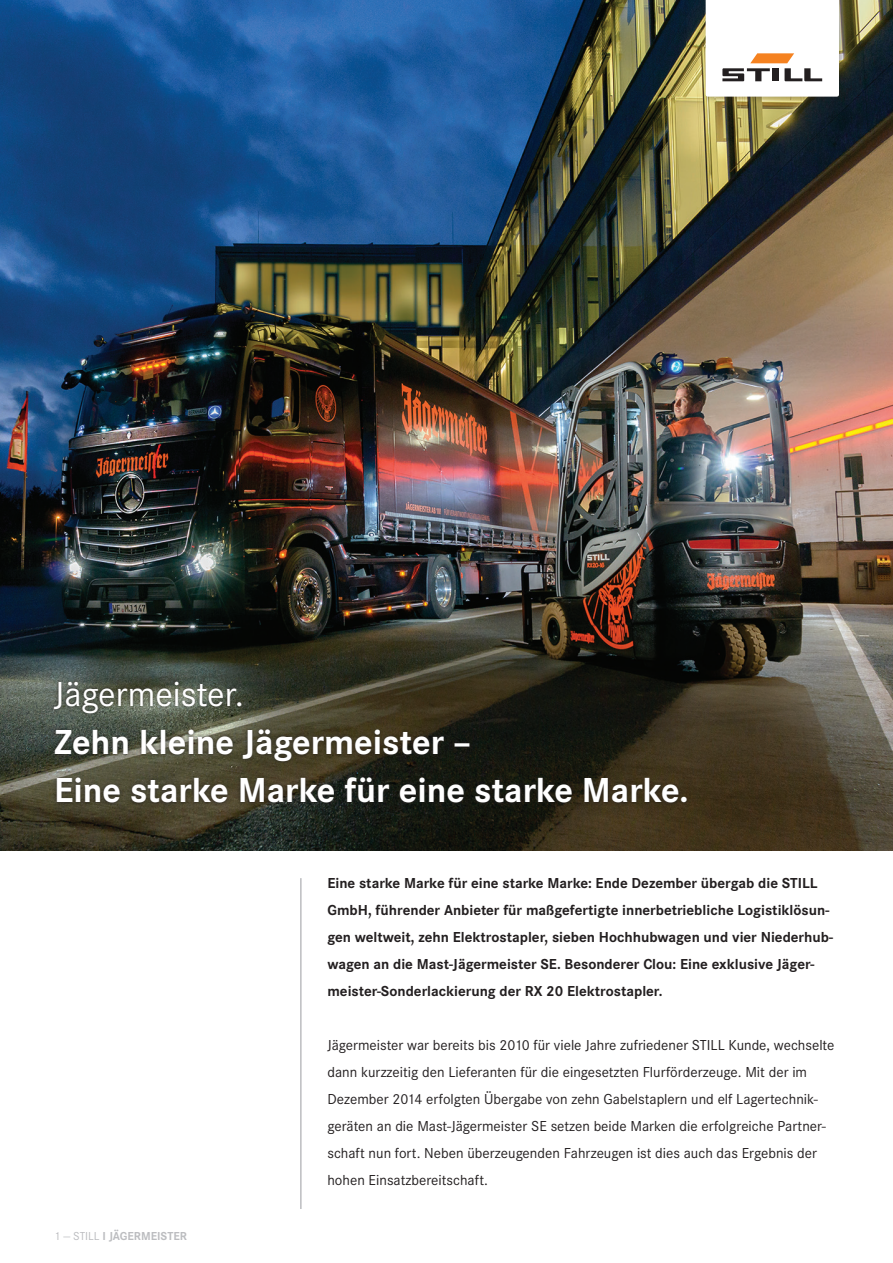
<style>
.page{position:relative;width:893px;height:1263px;background:#fff}
.page>*{position:absolute;margin:0;border:0;box-sizing:border-box;transform-origin:0 0}
.t1{font:700 36px/48px "Corporate S";color:#fff}
.t2{font:36px "Corporate S";color:#fff}
.t3{font:15px/27px "Corporate S";color:#231f20}
.t4{font:700 15px/27px "Corporate S";color:#231f20}
.t5{font:700 12px "Corporate S";color:#bcbdc0}
.s1{font-weight:400}
</style>
<div class="page">
<hr style="left:300px;top:878px;width:2px;height:331px;background:#bcbdc0">
<img style="left:0;top:0;width:893px;height:850px">
<div style="left:51px;top:679px;width:639px;height:127px;background:#231f20;opacity:.75"></div>
<div style="left:702px;top:0;width:143px;height:103px;background:#231f20;opacity:.25"></div>
<svg style="left:706px;top:0;width:133px;height:97px"></svg>
<h1 class="t2" style="left:54px;top:674px;width:191px">Jägermeister.</h1>
<h1 class="t1" style="left:54px;top:719px;width:636px">Zehn kleine Jägermeister –<br>Eine starke Marke für eine starke Marke.</h1>
<p class="t4" style="left:327px;top:870px;width:507px">Eine starke Marke für eine starke Marke: Ende Dezember übergab die STILL GmbH, führender Anbieter für maßgefertigte innerbetriebliche Logistiklösun&shy;gen weltweit, zehn Elektrostapler, sieben Hochhubwagen und vier Niederhub&shy;wagen an die Mast-Jägermeister SE. Besonderer Clou: Eine exklusive Jäger&shy;meister-Sonderlackierung der RX 20 Elektrostapler.</p>
<p class="t5" style="left:54px;top:1229px;width:74px"><span class="s1">1 — STILL</span> I Jägermeister</p>
<p class="t3" style="left:327px;top:1032px;width:508px">Jägermeister war bereits bis 2010 für viele Jahre zufriedener STILL Kunde, wechselte dann kurzzeitig den Lieferanten für die eingesetzten Flurförderzeuge. Mit der im Dezember 2014 erfolgten Übergabe von zehn Gabelstaplern und elf Lagertechnik&shy;geräten an die Mast-Jägermeister SE setzen beide Marken die erfolgreiche Partner&shy;schaft nun fort. Neben überzeugenden Fahrzeugen ist dies auch das Ergebnis der hohen Einsatzbereitschaft.</p>
</div>
